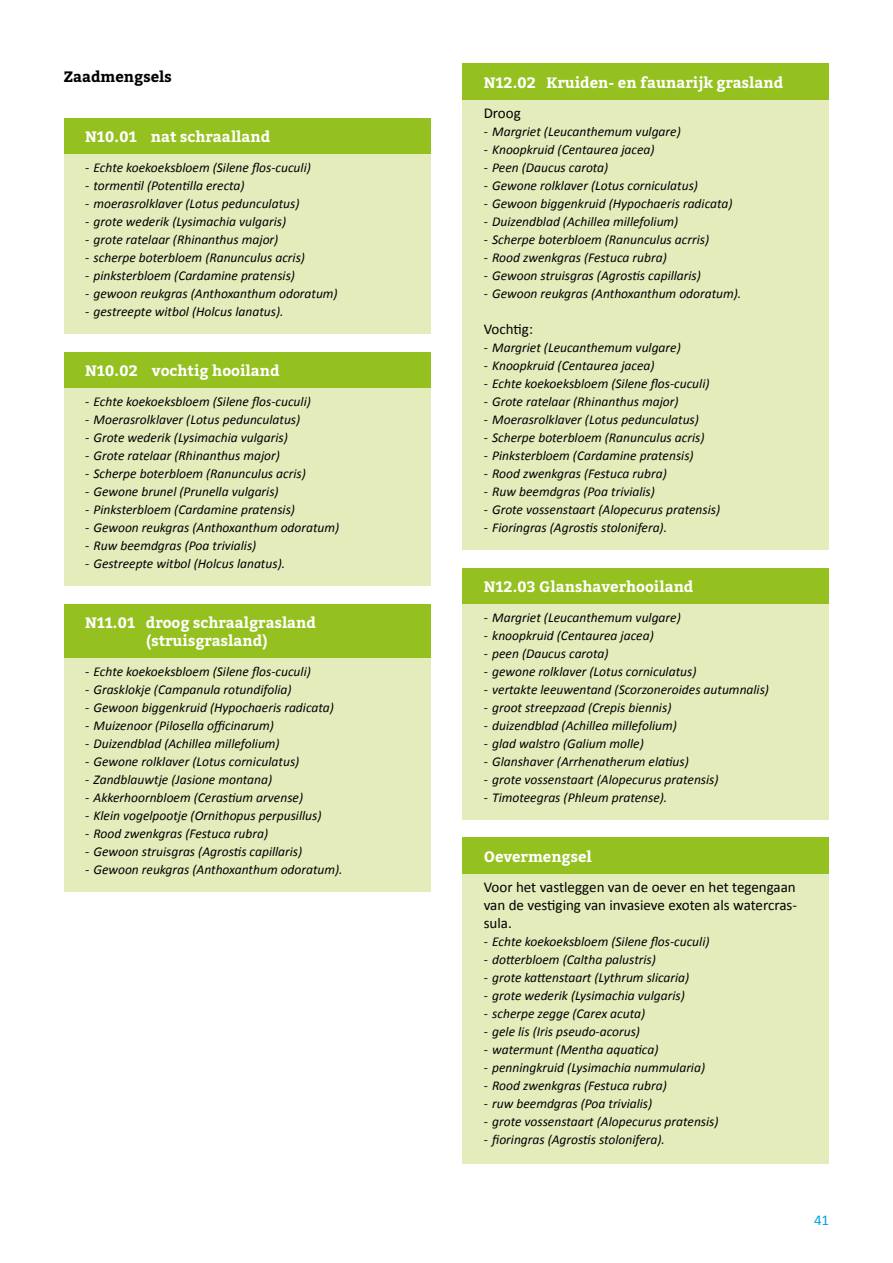
<style>
.page{position:relative;width:893px;height:1263px;background:#fff}
.page>*{position:absolute;margin:0;border:0;box-sizing:border-box;transform-origin:0 0}
.t1{font:700 15px "Bitter";color:#fff}
.t2{font:15px/18px "Calibri";color:#000;text-align:justify}
.tussenkopje_bold{font:700 15px "Bitter";color:#000}
.t3{font:15px "Calibri";color:#00a3e5}
.t4{font:italic 13.5px "Calibri";color:#000}
</style>
<div class="page">
<div style="left:462px;top:838px;width:367px;height:325px;background:#e4ecbc"></div>
<div style="left:462px;top:838px;width:367px;height:36px;background:#94c11f"></div>
<div style="left:64px;top:118px;width:367px;height:216px;background:#e4ecbc"></div>
<div style="left:64px;top:352px;width:367px;height:234px;background:#e4ecbc"></div>
<div style="left:64px;top:604px;width:367px;height:288px;background:#e4ecbc"></div>
<div style="left:64px;top:118px;width:367px;height:36px;background:#94c11f"></div>
<div style="left:64px;top:352px;width:367px;height:36px;background:#94c11f"></div>
<div style="left:64px;top:604px;width:367px;height:54px;background:#94c11f"></div>
<div style="left:462px;top:64px;width:367px;height:486px;background:#e4ecbc"></div>
<div style="left:462px;top:64px;width:367px;height:36px;background:#94c11f"></div>
<div style="left:462px;top:568px;width:367px;height:252px;background:#e4ecbc"></div>
<div style="left:462px;top:568px;width:367px;height:36px;background:#94c11f"></div>
<p class="tussenkopje_bold" style="left:64px;top:67px;width:109px">Zaadmengsels</p>
<p class="t1" style="left:85px;top:127px;width:187px">N10.01 nat schraalland</p>
<p class="t4" style="left:85px;top:158px;width:227px">- Echte koekoeksbloem (Silene flos-cuculi)</p>
<p class="t4" style="left:85px;top:176px;width:161px">- tormentil (Potentilla erecta)</p>
<p class="t4" style="left:85px;top:194px;width:216px">- moerasrolklaver (Lotus pedunculatus)</p>
<p class="t4" style="left:85px;top:212px;width:203px">- grote wederik (Lysimachia vulgaris)</p>
<p class="t4" style="left:85px;top:230px;width:195px">- grote ratelaar (Rhinanthus major)</p>
<p class="t4" style="left:85px;top:248px;width:221px">- scherpe boterbloem (Ranunculus acris)</p>
<p class="t4" style="left:85px;top:266px;width:211px">- pinksterbloem (Cardamine pratensis)</p>
<p class="t4" style="left:85px;top:284px;width:254px">- gewoon reukgras (Anthoxanthum odoratum)</p>
<p class="t4" style="left:85px;top:302px;width:200px">- gestreepte witbol (Holcus lanatus).</p>
<p class="t1" style="left:85px;top:361px;width:196px">N10.02 vochtig hooiland</p>
<p class="t4" style="left:85px;top:392px;width:227px">- Echte koekoeksbloem (Silene flos-cuculi)</p>
<p class="t4" style="left:85px;top:410px;width:217px">- Moerasrolklaver (Lotus pedunculatus)</p>
<p class="t4" style="left:85px;top:428px;width:204px">- Grote wederik (Lysimachia vulgaris)</p>
<p class="t4" style="left:85px;top:446px;width:196px">- Grote ratelaar (Rhinanthus major)</p>
<p class="t4" style="left:85px;top:464px;width:222px">- Scherpe boterbloem (Ranunculus acris)</p>
<p class="t4" style="left:85px;top:482px;width:195px">- Gewone brunel (Prunella vulgaris)</p>
<p class="t4" style="left:85px;top:500px;width:212px">- Pinksterbloem (Cardamine pratensis)</p>
<p class="t4" style="left:85px;top:518px;width:256px">- Gewoon reukgras (Anthoxanthum odoratum)</p>
<p class="t4" style="left:85px;top:536px;width:173px">- Ruw beemdgras (Poa trivialis)</p>
<p class="t4" style="left:85px;top:554px;width:202px">- Gestreepte witbol (Holcus lanatus).</p>
<p class="t1" style="left:85px;top:613px;width:233px">N11.01 droog schraalgrasland</p>
<p class="t1" style="left:146px;top:631px;width:123px">(struisgrasland)</p>
<p class="t4" style="left:85px;top:662px;width:227px">- Echte koekoeksbloem (Silene flos-cuculi)</p>
<p class="t4" style="left:85px;top:680px;width:208px">- Grasklokje (Campanula rotundifolia)</p>
<p class="t4" style="left:85px;top:698px;width:250px">- Gewoon biggenkruid (Hypochaeris radicata)</p>
<p class="t4" style="left:85px;top:716px;width:190px">- Muizenoor (Pilosella officinarum)</p>
<p class="t4" style="left:85px;top:734px;width:196px">- Duizendblad (Achillea millefolium)</p>
<p class="t4" style="left:85px;top:752px;width:216px">- Gewone rolklaver (Lotus corniculatus)</p>
<p class="t4" style="left:85px;top:770px;width:189px">- Zandblauwtje (Jasione montana)</p>
<p class="t4" style="left:85px;top:788px;width:220px">- Akkerhoornbloem (Cerastium arvense)</p>
<p class="t4" style="left:85px;top:806px;width:238px">- Klein vogelpootje (Ornithopus perpusillus)</p>
<p class="t4" style="left:85px;top:824px;width:185px">- Rood zwenkgras (Festuca rubra)</p>
<p class="t4" style="left:85px;top:842px;width:219px">- Gewoon struisgras (Agrostis capillaris)</p>
<p class="t4" style="left:85px;top:860px;width:259px">- Gewoon reukgras (Anthoxanthum odoratum).</p>
<p class="t1" style="left:484px;top:73px;width:301px">N12.02 Kruiden- en faunarijk grasland</p>
<p class="t2" style="left:484px;top:103px;width:39px">Droog</p>
<p class="t4" style="left:484px;top:122px;width:199px">- Margriet (Leucanthemum vulgare)</p>
<p class="t4" style="left:484px;top:140px;width:172px">- Knoopkruid (Centaurea jacea)</p>
<p class="t4" style="left:484px;top:158px;width:126px">- Peen (Daucus carota)</p>
<p class="t4" style="left:484px;top:176px;width:216px">- Gewone rolklaver (Lotus corniculatus)</p>
<p class="t4" style="left:484px;top:194px;width:250px">- Gewoon biggenkruid (Hypochaeris radicata)</p>
<p class="t4" style="left:484px;top:212px;width:196px">- Duizendblad (Achillea millefolium)</p>
<p class="t4" style="left:484px;top:230px;width:227px">- Scherpe boterbloem (Ranunculus acrris)</p>
<p class="t4" style="left:484px;top:248px;width:185px">- Rood zwenkgras (Festuca rubra)</p>
<p class="t4" style="left:484px;top:266px;width:219px">- Gewoon struisgras (Agrostis capillaris)</p>
<p class="t4" style="left:484px;top:284px;width:259px">- Gewoon reukgras (Anthoxanthum odoratum).</p>
<p class="t2" style="left:484px;top:319px;width:51px">Vochtig:</p>
<p class="t4" style="left:484px;top:338px;width:199px">- Margriet (Leucanthemum vulgare)</p>
<p class="t4" style="left:484px;top:356px;width:172px">- Knoopkruid (Centaurea jacea)</p>
<p class="t4" style="left:484px;top:374px;width:227px">- Echte koekoeksbloem (Silene flos-cuculi)</p>
<p class="t4" style="left:484px;top:392px;width:196px">- Grote ratelaar (Rhinanthus major)</p>
<p class="t4" style="left:484px;top:410px;width:217px">- Moerasrolklaver (Lotus pedunculatus)</p>
<p class="t4" style="left:484px;top:428px;width:222px">- Scherpe boterbloem (Ranunculus acris)</p>
<p class="t4" style="left:484px;top:446px;width:212px">- Pinksterbloem (Cardamine pratensis)</p>
<p class="t4" style="left:484px;top:464px;width:185px">- Rood zwenkgras (Festuca rubra)</p>
<p class="t4" style="left:484px;top:482px;width:173px">- Ruw beemdgras (Poa trivialis)</p>
<p class="t4" style="left:484px;top:500px;width:238px">- Grote vossenstaart (Alopecurus pratensis)</p>
<p class="t4" style="left:484px;top:518px;width:185px">- Fioringras (Agrostis stolonifera).</p>
<p class="t1" style="left:484px;top:577px;width:211px">N12.03 Glanshaverhooiland</p>
<p class="t4" style="left:484px;top:608px;width:199px">- Margriet (Leucanthemum vulgare)</p>
<p class="t4" style="left:484px;top:626px;width:172px">- knoopkruid (Centaurea jacea)</p>
<p class="t4" style="left:484px;top:644px;width:126px">- peen (Daucus carota)</p>
<p class="t4" style="left:484px;top:662px;width:214px">- gewone rolklaver (Lotus corniculatus)</p>
<p class="t4" style="left:484px;top:680px;width:287px">- vertakte leeuwentand (Scorzoneroides autumnalis)</p>
<p class="t4" style="left:484px;top:698px;width:189px">- groot streepzaad (Crepis biennis)</p>
<p class="t4" style="left:484px;top:716px;width:195px">- duizendblad (Achillea millefolium)</p>
<p class="t4" style="left:484px;top:734px;width:162px">- glad walstro (Galium molle)</p>
<p class="t4" style="left:484px;top:752px;width:207px">- Glanshaver (Arrhenatherum elatius)</p>
<p class="t4" style="left:484px;top:770px;width:236px">- grote vossenstaart (Alopecurus pratensis)</p>
<p class="t4" style="left:484px;top:788px;width:185px">- Timoteegras (Phleum pratense).</p>
<p class="t1" style="left:484px;top:847px;width:110px">Oevermengsel</p>
<p class="t2" style="left:484px;top:877px;width:315px">Voor het vastleggen van de oever en het tegengaan van de vestiging van invasieve exoten als watercras&shy;sula.</p>
<p class="t4" style="left:484px;top:932px;width:227px">- Echte koekoeksbloem (Silene flos-cuculi)</p>
<p class="t4" style="left:484px;top:950px;width:174px">- dotterbloem (Caltha palustris)</p>
<p class="t4" style="left:484px;top:968px;width:207px">- grote kattenstaart (Lythrum slicaria)</p>
<p class="t4" style="left:484px;top:986px;width:203px">- grote wederik (Lysimachia vulgaris)</p>
<p class="t4" style="left:484px;top:1004px;width:163px">- scherpe zegge (Carex acuta)</p>
<p class="t4" style="left:484px;top:1022px;width:158px">- gele lis (Iris pseudo-acorus)</p>
<p class="t4" style="left:484px;top:1040px;width:176px">- watermunt (Mentha aquatica)</p>
<p class="t4" style="left:484px;top:1058px;width:223px">- penningkruid (Lysimachia nummularia)</p>
<p class="t4" style="left:484px;top:1076px;width:185px">- Rood zwenkgras (Festuca rubra)</p>
<p class="t4" style="left:484px;top:1094px;width:170px">- ruw beemdgras (Poa trivialis)</p>
<p class="t4" style="left:484px;top:1112px;width:236px">- grote vossenstaart (Alopecurus pratensis)</p>
<p class="t4" style="left:484px;top:1130px;width:183px">- fioringras (Agrostis stolonifera).</p>
<p class="t3" style="left:814px;top:1209px;width:17px">41</p>
</div>
